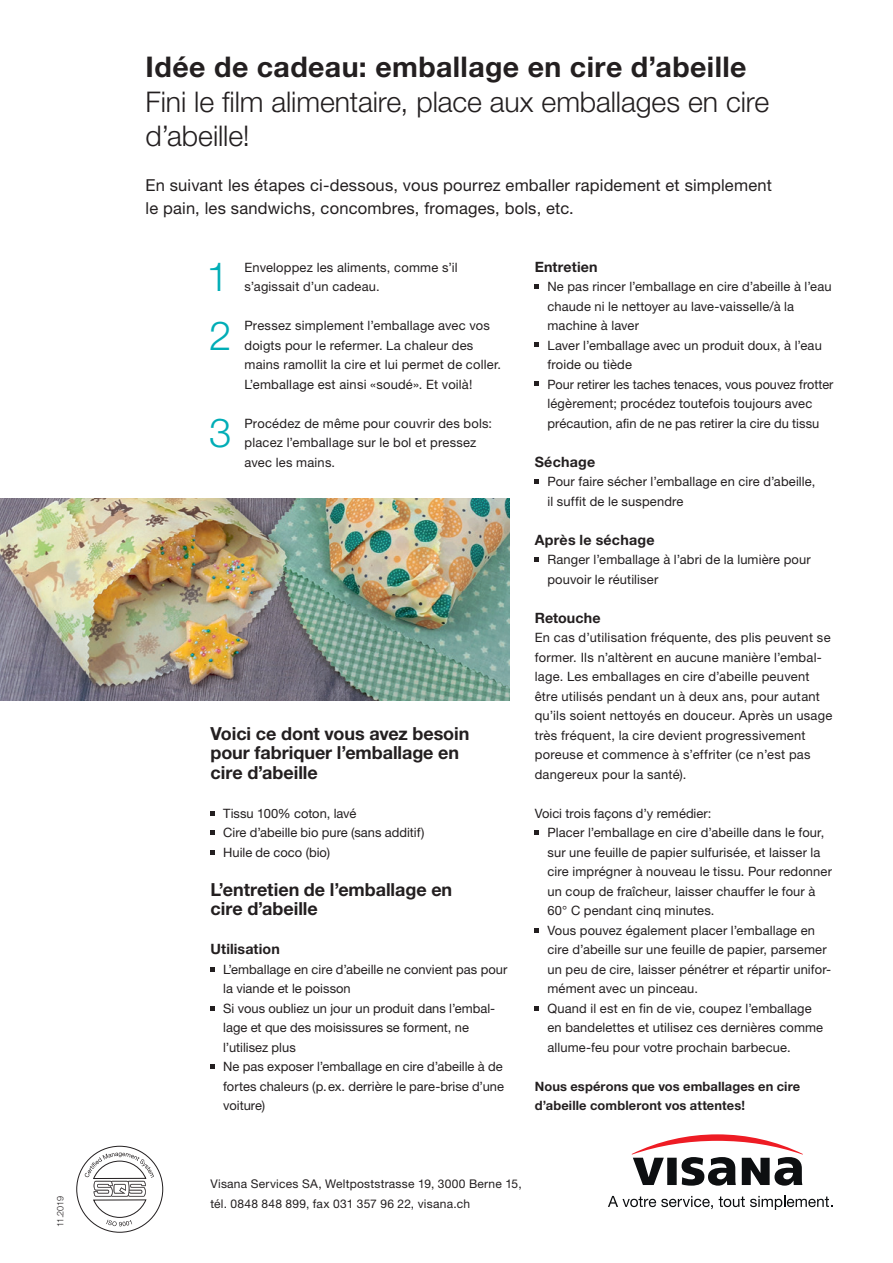
<style>
.page{position:relative;width:893px;height:1263px;background:#fff}
.page>*{position:absolute;margin:0;border:0;box-sizing:border-box;transform-origin:0 0}
.t1{font:300 40.2px "Helvetica Neue LT Std";color:#00adb6}
.t2{font:300 28.5px/34.5px "Helvetica Neue LT Std";letter-spacing:-.005em;color:#231f20}
.t3{font:700 28.5px "Helvetica Neue LT Std";letter-spacing:.015em;color:#231f20}
.t4{font:700 18px/19.5px "Helvetica Neue LT Std";letter-spacing:-.005em;color:#231f20}
.t5{font:16.5px/22.5px "Helvetica Neue LT Std";letter-spacing:.01em;color:#231f20}
.t6{font:700 14.25px "Helvetica Neue LT Std";letter-spacing:.01em;color:#231f20}
.t7{font:12.9px/19.5px "Helvetica Neue LT Std";letter-spacing:.01em;color:#231f20}
.t8{font:700 12.9px/19.5px "Helvetica Neue LT Std";letter-spacing:.01em;color:#231f20}
.t9{font:12px/19.5px "Helvetica Neue LT Std";letter-spacing:.02em;color:#231f20}
.t10{font:300 9px "Helvetica Neue LT Std";letter-spacing:-.025em;color:#231f20}
</style>
<div class="page">
<svg style="left:210px;top:811px;width:5px;height:4px"></svg>
<svg style="left:210px;top:830px;width:5px;height:5px"></svg>
<svg style="left:210px;top:850px;width:5px;height:4px"></svg>
<svg style="left:210px;top:967px;width:5px;height:4px"></svg>
<svg style="left:210px;top:1006px;width:5px;height:4px"></svg>
<svg style="left:210px;top:1064px;width:5px;height:5px"></svg>
<svg style="left:535px;top:284px;width:4px;height:5px"></svg>
<svg style="left:535px;top:343px;width:4px;height:4px"></svg>
<svg style="left:535px;top:382px;width:4px;height:4px"></svg>
<svg style="left:535px;top:479px;width:4px;height:5px"></svg>
<svg style="left:535px;top:557px;width:4px;height:5px"></svg>
<svg style="left:535px;top:830px;width:4px;height:5px"></svg>
<svg style="left:535px;top:928px;width:4px;height:4px"></svg>
<svg style="left:535px;top:1006px;width:4px;height:4px"></svg>
<svg style="left:608px;top:1196px;width:105px;height:13px"></svg>
<svg style="left:719px;top:1196px;width:113px;height:14px"></svg>
<svg style="left:632px;top:1134px;width:171px;height:51px"></svg>
<svg style="left:76px;top:1146px;width:87px;height:86px"></svg>
<img style="left:0;top:499px;width:509px;height:201px">
<p class="t10" style="left:55px;top:1227px;width:33px;rotate:-90deg">11.2019</p>
<h2 class="t3" style="left:146px;top:50px;width:602px">Idée de cadeau: emballage en cire d’abeille</h2>
<h2 class="t2" style="left:146px;top:84px;width:625px">Fini le film alimentaire, place aux emballages en cire d’abeille!</h2>
<p class="t5" style="left:146px;top:174px;width:628px">En suivant les étapes ci-dessous, vous pourrez emballer rapidement et simplement le pain, les sandwichs, concombres, fromages, bols, etc.</p>
<h1 class="t1" style="left:207px;top:252px;width:24px">1</h1>
<p class="t7" style="left:244px;top:257px;width:215px">Enveloppez les aliments, comme s’il s’agissait d’un cadeau.</p>
<h1 class="t1" style="left:209px;top:311px;width:24px">2</h1>
<p class="t7" style="left:244px;top:315px;width:258px">Pressez simplement l’emballage avec vos doigts pour le refermer. La chaleur des mains ramollit la cire et lui permet de coller.<br>L’emballage est ainsi «soudé». Et voilà!</p>
<h1 class="t1" style="left:209px;top:408px;width:24px">3</h1>
<p class="t7" style="left:244px;top:413px;width:249px">Procédez de même pour couvrir des bols: placez l’emballage sur le bol et pressez avec les mains.</p>
<h3 class="t4" style="left:210px;top:723px;width:260px">Voici ce dont vous avez besoin pour fabriquer l’emballage en cire d’abeille</h3>
<p class="t7" style="left:223px;top:803px;width:203px">Tissu 100% coton, lavé<br>Cire d’abeille bio pure (sans additif)<br>Huile de coco (bio)</p>
<h3 class="t4" style="left:210px;top:879px;width:243px">L’entretien de l’emballage en cire d’abeille</h3>
<p class="t6" style="left:210px;top:940px;width:71px">Utilisation</p>
<p class="t7" style="left:223px;top:959px;width:286px">L’emballage en cire d’abeille ne convient pas pour la viande et le poisson<br>Si vous oubliez un jour un produit dans l’embal&shy;lage et que des moisissures se forment, ne l’utilisez plus<br>Ne pas exposer l’emballage en cire d’abeille à de fortes chaleurs (p.ex. derrière le pare-brise d’une voiture)</p>
<p class="t6" style="left:535px;top:258px;width:64px">Entretien</p>
<p class="t7" style="left:547px;top:276px;width:287px">Ne pas rincer l’emballage en cire d’abeille à l’eau chaude ni le nettoyer au lave-vaisselle/à la machine à laver<br>Laver l’emballage avec un produit doux, à l’eau froide ou tiède<br>Pour retirer les taches tenaces, vous pouvez frotter légèrement; procédez toutefois toujours avec précaution, afin de ne pas retirer la cire du tissu</p>
<p class="t6" style="left:535px;top:453px;width:62px">Séchage</p>
<p class="t7" style="left:547px;top:471px;width:269px">Pour faire sécher l’emballage en cire d’abeille, il suffit de le suspendre</p>
<p class="t6" style="left:535px;top:531px;width:121px">Après le séchage</p>
<p class="t7" style="left:547px;top:549px;width:265px">Ranger l’emballage à l’abri de la lumière pour pouvoir le réutiliser</p>
<p class="t6" style="left:535px;top:609px;width:67px">Retouche</p>
<p class="t7" style="left:535px;top:627px;width:299px">En cas d’utilisation fréquente, des plis peuvent se former. Ils n’altèrent en aucune manière l’embal&shy;lage. Les emballages en cire d’abeille peuvent être utilisés pendant un à deux ans, pour autant qu’ils soient nettoyés en douceur. Après un usage très fréquent, la cire devient progressivement poreuse et commence à s’effriter (ce n’est pas dangereux pour la santé).</p>
<p class="t7" style="left:547px;top:803px;width:286px;text-indent:-13px">Voici trois façons d’y remédier:<br>Placer l’emballage en cire d’abeille dans le four, sur une feuille de papier sulfurisée, et laisser la cire imprégner à nouveau le tissu. Pour redonner un coup de fraîcheur, laisser chauffer le four à 60° C pendant cinq minutes.<br>Vous pouvez également placer l’emballage en cire d’abeille sur une feuille de papier, parsemer un peu de cire, laisser pénétrer et répartir unifor&shy;mément avec un pinceau.<br>Quand il est en fin de vie, coupez l’emballage<br>en bandelettes et utilisez ces dernières comme allume-feu pour votre prochain barbecue.</p>
<p class="t8" style="left:535px;top:1076px;width:267px">Nous espérons que vos emballages en cire d’abeille combleront vos attentes!</p>
<p class="t9" style="left:210px;top:1174px;width:313px">Visana Services SA, Weltpoststrasse 19, 3000 Berne 15, tél. 0848 848 899, fax 031 357 96 22, visana.ch</p>
</div>
